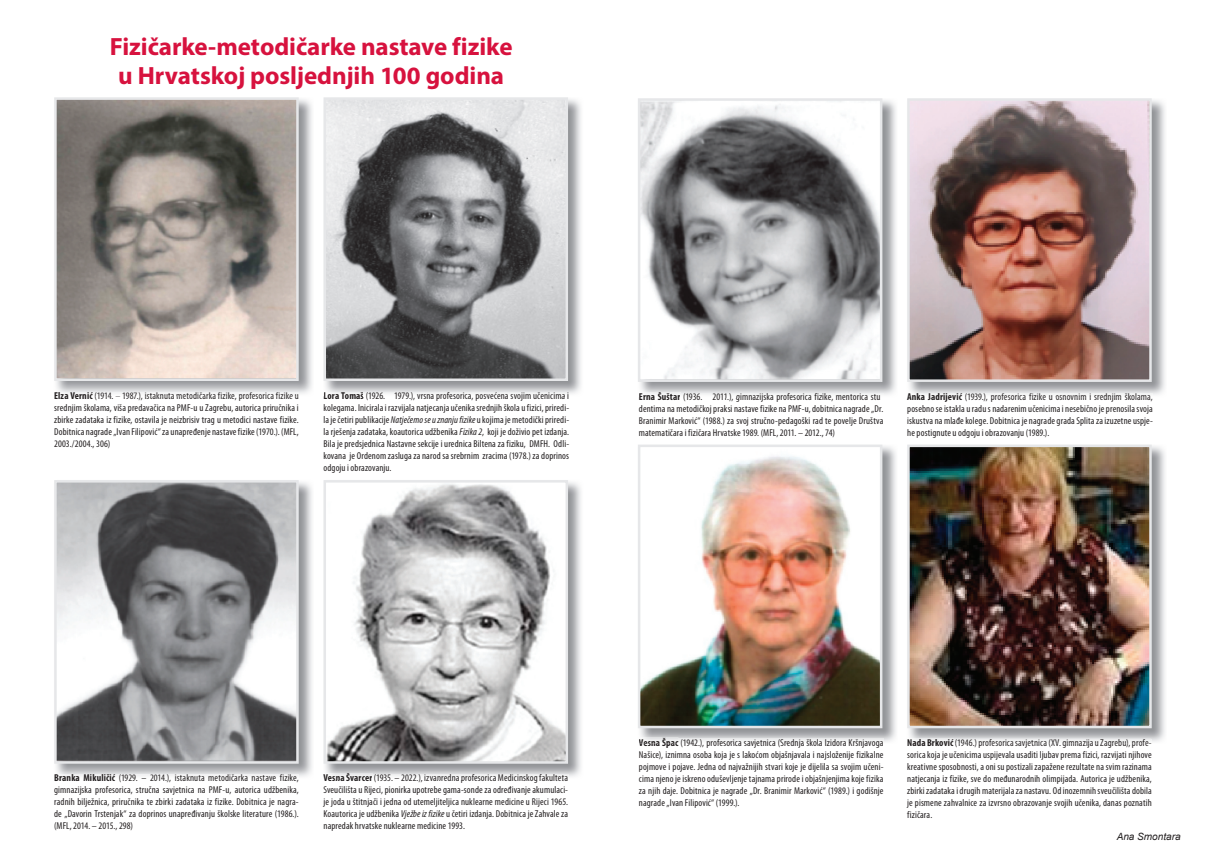
<style>
.page{position:relative;width:1207px;height:853px;background:#fff}
.page>*{position:absolute;margin:0;border:0;box-sizing:border-box;transform-origin:0 0}
.t1{font:700 25px/28.8px "Myriad Pro";color:#d7123e;text-align:center}
.t2{font:condensed 10px/12px "Myriad Pro";letter-spacing:.01em;color:#231f20}
.t3{font:italic 10px "Arial";color:#231f20}
.s1{font-weight:700}
.s2{font-style:italic}
</style>
<div class="page">
<img style="left:56px;top:99px;width:256px;height:295px">
<img style="left:56px;top:392px;width:243px;height:2px">
<img style="left:57px;top:100px;width:239px;height:278px">
<div style="left:54px;top:97px;width:245px;height:284px;border:2px solid #e6e7e9"></div>
<img style="left:640px;top:99px;width:256px;height:296px">
<img style="left:640px;top:392px;width:243px;height:3px">
<img style="left:641px;top:101px;width:238px;height:278px">
<div style="left:638px;top:98px;width:244px;height:284px;border:2px solid #e6e7e9"></div>
<img style="left:325px;top:99px;width:256px;height:295px">
<img style="left:325px;top:392px;width:244px;height:2px">
<img style="left:326px;top:100px;width:239px;height:278px">
<div style="left:323px;top:97px;width:245px;height:284px;border:2px solid #e6e7e9"></div>
<img style="left:909px;top:100px;width:256px;height:295px">
<img style="left:909px;top:393px;width:244px;height:2px">
<img style="left:910px;top:101px;width:239px;height:278px">
<div style="left:907px;top:98px;width:245px;height:284px;border:2px solid #e6e7e9"></div>
<img style="left:54px;top:482px;width:258px;height:295px">
<img style="left:55px;top:774px;width:244px;height:3px">
<img style="left:57px;top:483px;width:239px;height:277px">
<div style="left:54px;top:480px;width:245px;height:283px;border:2px solid #e6e7e9"></div>
<img style="left:639px;top:445px;width:257px;height:297px">
<img style="left:639px;top:737px;width:244px;height:5px">
<img style="left:641px;top:447px;width:238px;height:278px">
<div style="left:638px;top:444px;width:244px;height:284px;border:2px solid #e6e7e9"></div>
<img style="left:323px;top:482px;width:258px;height:295px">
<img style="left:323px;top:773px;width:245px;height:4px">
<img style="left:326px;top:483px;width:239px;height:277px">
<div style="left:323px;top:480px;width:245px;height:283px;border:2px solid #e6e7e9"></div>
<img style="left:908px;top:446px;width:257px;height:296px">
<img style="left:908px;top:738px;width:243px;height:4px">
<img style="left:910px;top:447px;width:239px;height:278px">
<div style="left:907px;top:444px;width:245px;height:284px;border:2px solid #e6e7e9"></div>
<h1 class="t1" style="left:110px;top:35px;width:404px">Fizičarke-metodičarke nastave fizike u Hrvatskoj posljednjih 100 godina</h1>
<p class="t2" style="left:639px;top:392px;width:246px;text-align:justify"><span class="s1">Erna Šuštar</span> (1936 2011 ) gimnazijska profesorica fizike mentorica stu&shy;dentima na metodičkoj praksi nastave fizike na PMF-u, dobitnica nagrade „Dr.<br>Branimir Marković“ (1988.) za svoj stručno-pedagoški rad te povelje Društva matematičara i fizičara Hrvatske 1989. (MFL, 2011. – 2012., 74)</p>
<p class="t2" style="left:54px;top:391px;width:246px"><span class="s1">Elza Vernić</span> (1914 1987) istaknuta metodičarka fizike profesorica fizike u</p>
<p class="t2" style="left:323px;top:391px;width:247px"><span class="s1">Lora Tomaš</span> (1926 1979 ) vrsna profesorica posvećena svojim učenicima i</p>
<p class="t2" style="left:907px;top:392px;width:247px;text-align:justify"><span class="s1">Anka Jadrijević</span> (1939 ) profesorica fizike u osnovnim i srednjim školama, posebno se istakla u radu s nadarenim učenicima i nesebično je prenosila svoja iskustva na mlađe kolege. Dobitnica je nagrade grada Splita za izuzetne uspje&shy;he postignute u odgoju i obrazovanju (1989.).</p>
<p class="t2" style="left:112px;top:391px;width:10px">. –</p>
<p class="t2" style="left:137px;top:391px;width:8px">.,</p>
<p class="t2" style="left:383px;top:391px;width:10px">. –</p>
<p class="t2" style="left:409px;top:391px;width:8px">.,</p>
<p class="t2" style="left:54px;top:391px;width:246px;text-indent:181px">,<br>srednjim školama, viša predavačica na PMF-u u Zagrebu, autorica priručnika i zbirke zadataka iz fizike, ostavila je neizbrisiv trag u metodici nastave fizike.<br>Dobitnica nagrade „Ivan Filipović“ za unapređenje nastave fizike (1970.). (MFL, 2003./2004., 306)</p>
<p class="t2" style="left:700px;top:392px;width:11px">. –</p>
<p class="t2" style="left:727px;top:392px;width:8px">.,</p>
<p class="t2" style="left:831px;top:392px;width:3px">,</p>
<p class="t2" style="left:323px;top:391px;width:247px;text-indent:148px">,<br>kolegama. Inicirala i razvijala natjecanja učenika srednjih škola u fizici, priredi&shy;la je četiri publikacije <span class="s2">Natječemo se u znanju fizike</span> u kojima je metodički priredi&shy;la rješenja zadataka, koautorica udžbenika <span class="s2">Fizika 2</span>, koji je doživio pet izdanja.<br>Bila je predsjednica Nastavne sekcije i urednica Biltena za fiziku, DMFH. Odli&shy;kovana je Ordenom zasluga za narod sa srebrnim zracima (1978.) za doprinos odgoju i obrazovanju.</p>
<p class="t2" style="left:982px;top:392px;width:8px">.,</p>
<p class="t2" style="left:54px;top:772px;width:246px;text-align:justify"><span class="s1">Branka Mikuličić</span> (1929 – 2014 ) istaknuta metodičarka nastave fizike, gimnazijska profesorica, stručna savjetnica na PMF-u, autorica udžbenika, radnih bilježnica, priručnika te zbirki zadataka iz fizike. Dobitnica je nagra&shy;de „Davorin Trstenjak“ za doprinos unapređivanju školske literature (1986.). (MFL, 2014. – 2015., 298)</p>
<p class="t2" style="left:136px;top:772px;width:3px">.</p>
<p class="t2" style="left:165px;top:772px;width:8px">.,</p>
<p class="t2" style="left:323px;top:772px;width:246px"><span class="s1">Vesna Švarcer</span> (1935 – 2022 ) izvanredna profesorica Medicinskog fakulteta</p>
<p class="t2" style="left:323px;top:772px;width:246px;text-indent:93px">.,<br>Sveučilišta u Rijeci, pionirka upotrebe gama-sonde za određivanje akumulaci&shy;je joda u štitnjači i jedna od utemeljiteljica nuklearne medicine u Rijeci 1965.<br>Koautorica je udžbenika <span class="s2">Vježbe iz fizike</span> u četiri izdanja. Dobitnica je Zahvale za napredak hrvatske nuklearne medicine 1993.</p>
<p class="t2" style="left:391px;top:772px;width:3px">.</p>
<p class="t2" style="left:639px;top:737px;width:246px"><span class="s1">Vesna Špac</span> (1942 ) profesorica savjetnica (Srednja škola Izidora Kršnjavoga</p>
<p class="t2" style="left:639px;top:737px;width:246px;text-indent:59px">.,<br>Našice), iznimna osoba koja je s lakoćom objašnjavala i najsloženije fizikalne pojmove i pojave. Jedna od najvažnijih stvari koje je dijelila sa svojim učeni&shy;cima njeno je iskreno oduševljenje tajnama prirode i objašnjenjima koje fizika za njih daje. Dobitnica je nagrade „Dr. Branimir Marković“ (1989.) i godišnje nagrade „Ivan Filipović“ (1999.).</p>
<p class="t2" style="left:907px;top:737px;width:246px"><span class="s1">Nada Brković</span>(1946 ) profesorica savjetnica (XV gimnazija u Zagrebu) profe-</p>
<p class="t2" style="left:907px;top:737px;width:246px;text-indent:221px">,<br>sorica koja je učenicima uspijevala usaditi ljubav prema fizici, razvijati njihove kreativne sposobnosti, a oni su postizali zapažene rezultate na svim razinama natjecanja iz fizike, sve do međunarodnih olimpijada. Autorica je udžbenika, zbirki zadataka i drugih materijala za nastavu. Od inozemnih sveučilišta dobila je pismene zahvalnice za izvrsno obrazovanje svojih učenika, danas poznatih fizičara.</p>
<p class="t2" style="left:973px;top:737px;width:3px">.</p>
<p class="t2" style="left:1059px;top:737px;width:3px">.</p>
<p class="t3" style="left:1117px;top:830px;width:65px">Ana Smontara</p>
</div>
